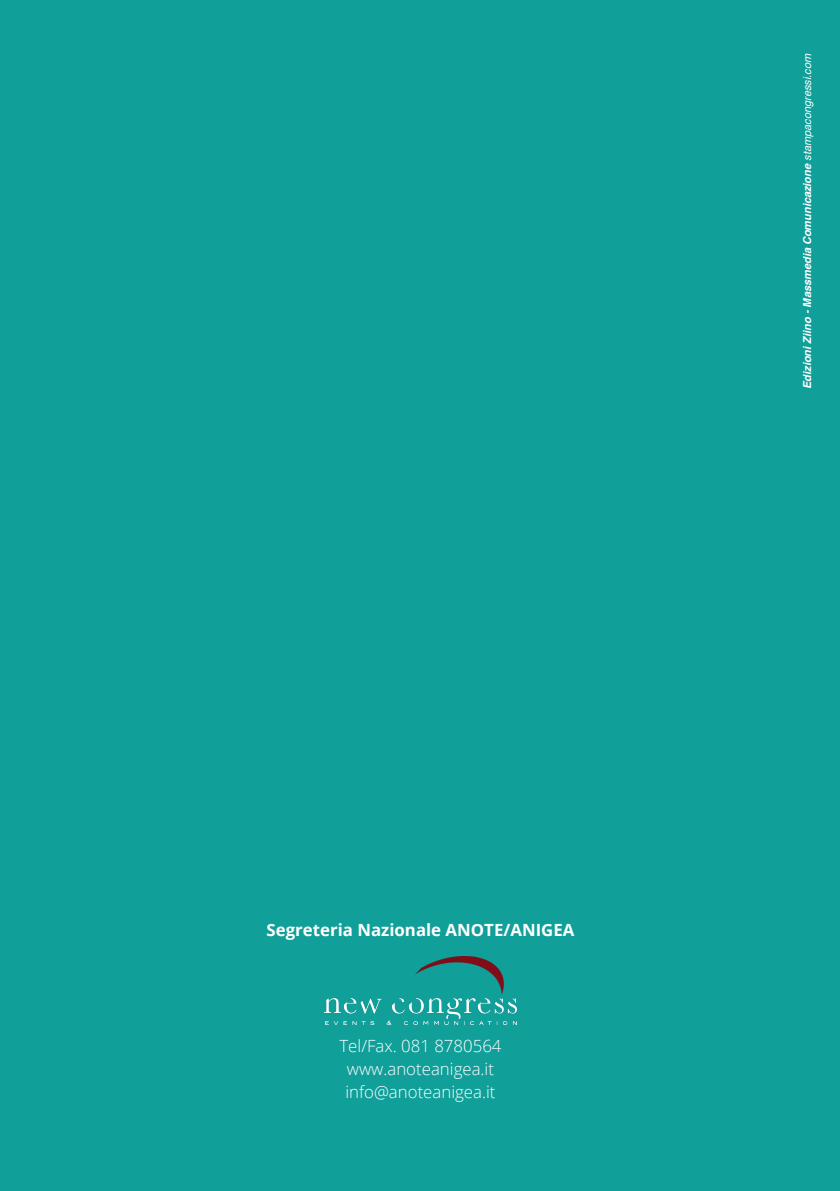
<style>
.page{position:relative;width:840px;height:1191px;background:#fff}
.page>*{position:absolute;margin:0;border:0;box-sizing:border-box;transform-origin:0 0}
.t1{font:300 16.8px/23px "Open Sans";color:#fff;text-align:center}
.t2{font:700 16.8px "Open Sans";color:#fff}
.t3{font:italic 700 11px "Helvetica";color:#fff}
.s1{font-weight:400}
</style>
<div class="page">
<div style="left:0;top:0;width:839px;height:1191px;background:#119f9a"></div>
<img style="left:324px;top:956px;width:192px;height:68px">
<p class="t2" style="left:266px;top:918px;width:309px">Segreteria Nazionale ANOTE/ANIGEA</p>
<p class="t1" style="left:339px;top:1034px;width:163px">Tel/Fax. 081 8780564 www.anoteanigea.it info@anoteanigea.it</p>
<p class="t3" style="left:800px;top:389px;width:337px;rotate:-90deg">Edizioni Ziino - Massmedia Comunicazione <span class="s1">stampacongressi.com</span></p>
</div>
